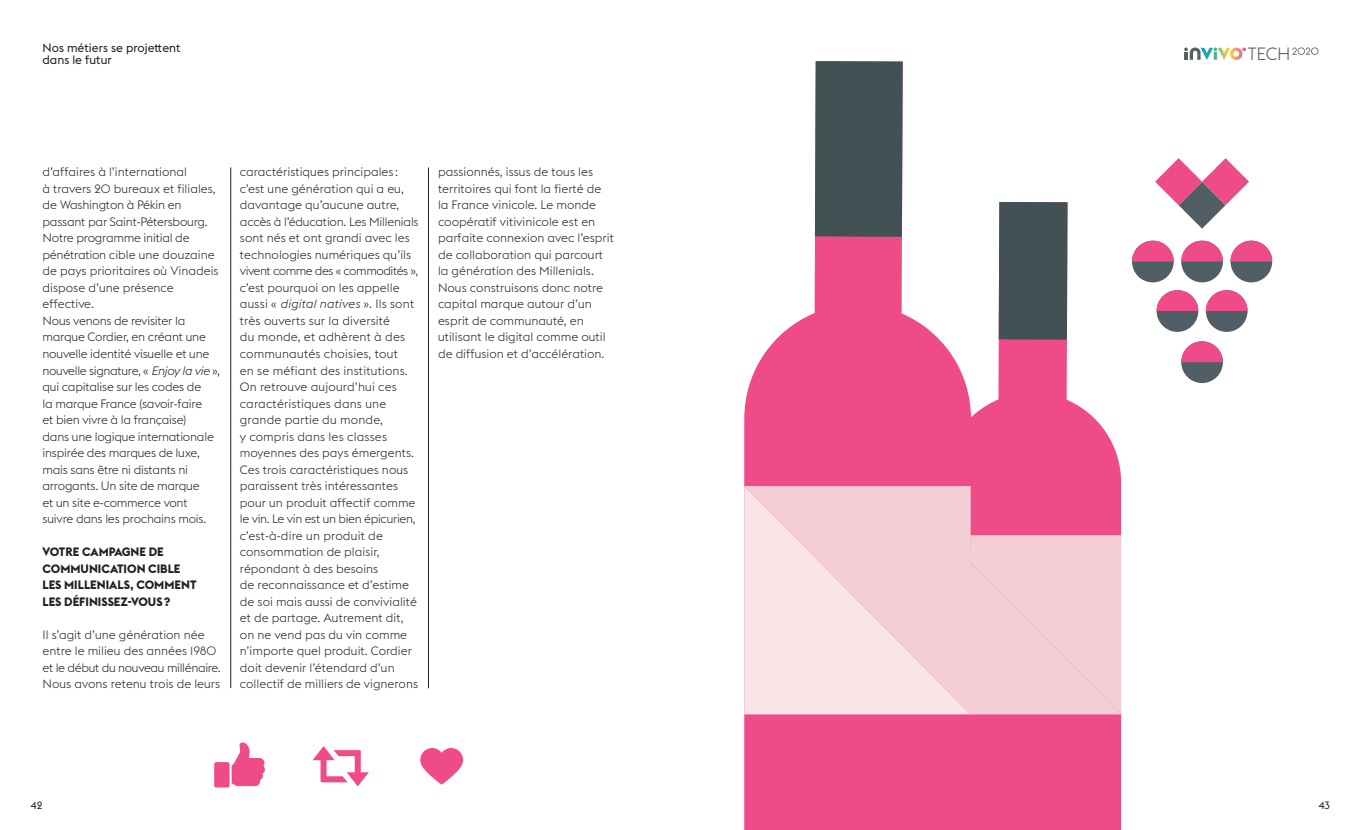
<style>
.page{position:relative;width:1361px;height:830px;background:#fff}
.page>*{position:absolute;margin:0;border:0;box-sizing:border-box;transform-origin:0 0}
.t1{font:300 17.55px "Euclid Flex";color:#586063}
.t2{font:300 12px/16.5px "Euclid Flex";color:#231f20}
.t3{font:300 12px/16.5px "Euclid Flex";letter-spacing:-.02em;color:#231f20}
.t4{font:700 12px/16.5px "Euclid Flex";color:#231f20}
.t5{font:12px/12px "Euclid Flex";color:#231f20}
.t6{font:10.5px "Euclid Flex";color:#231f20}
.s1{font-style:italic}
</style>
<div class="page">
<svg style="left:1184px;top:47px;width:62px;height:13px"></svg>
<svg style="left:1292px;top:47px;width:26px;height:8px"></svg>
<svg style="left:971px;top:202px;width:150px;height:627px;fill:#ef4b89"></svg>
<div style="left:971px;top:535px;width:150px;height:179px;background:#f3cfd5"></div>
<div style="left:998px;top:202px;width:69px;height:137px;background:#425153"></div>
<svg style="left:744px;top:61px;width:227px;height:768px;fill:#ef4b89"></svg>
<svg style="left:744px;top:486px;width:226px;height:228px;background:#f5d9de"></svg>
<div style="left:815px;top:61px;width:87px;height:176px;background:#425153"></div>
<svg style="left:1155px;top:158px;width:94px;height:70px"></svg>
<div style="left:1181px;top:341px;width:42px;height:42px;background:#525e65;border-radius:50%"></div>
<svg style="left:1181px;top:341px;width:42px;height:21px"></svg>
<div style="left:1230px;top:240px;width:42px;height:42px;background:#525e65;border-radius:50%"></div>
<svg style="left:1230px;top:240px;width:42px;height:21px"></svg>
<div style="left:1132px;top:240px;width:41px;height:42px;background:#525e65;border-radius:50%"></div>
<svg style="left:1132px;top:240px;width:41px;height:21px"></svg>
<div style="left:1181px;top:240px;width:42px;height:42px;background:#525e65;border-radius:50%"></div>
<svg style="left:1181px;top:240px;width:42px;height:21px"></svg>
<div style="left:1206px;top:290px;width:41px;height:42px;background:#525e65;border-radius:50%"></div>
<svg style="left:1206px;top:290px;width:41px;height:21px"></svg>
<div style="left:1156px;top:290px;width:42px;height:42px;background:#525e65;border-radius:50%"></div>
<svg style="left:1156px;top:290px;width:42px;height:21px"></svg>
<svg style="left:214px;top:742px;width:51px;height:45px"></svg>
<svg style="left:312px;top:746px;width:57px;height:40px"></svg>
<svg style="left:420px;top:748px;width:43px;height:36px"></svg>
<hr style="left:230px;top:167px;width:1px;height:520px;background:#231f20">
<hr style="left:428px;top:167px;width:1px;height:521px;background:#231f20">
<p class="t5" style="left:43px;top:42px;width:140px">Nos métiers se projettent dans le futur</p>
<p class="t3" style="left:43px;top:164px;width:179px">d’affaires à l’international<br>à travers 20 bureaux et filiales, de Washington à Pékin en passant par Saint-Pétersbourg.<br>Notre programme initial de pénétration cible une douzaine de pays prioritaires où Vinadeis dispose d’une présence effective.<br>Nous venons de revisiter la marque Cordier, en créant une nouvelle identité visuelle et une nouvelle signature, « <span class="s1">Enjoy la vie</span> », qui capitalise sur les codes de<br>la marque France (savoir-faire<br>et bien vivre à la française)<br>dans une logique internationale inspirée des marques de luxe, mais sans être ni distants ni arrogants. Un site de marque<br>et un site e-commerce vont suivre dans les prochains mois.</p>
<p class="t4" style="left:43px;top:543px;width:155px">VOTRE CAMPAGNE DE<br>COMMUNICATION CIBLE<br>LES MILLENIALS, COMMENT<br>LES DÉFINISSEZ-VOUS?</p>
<p class="t2" style="left:43px;top:626px;width:180px">Il s’agit d’une génération née entre le milieu des années 1980 et le début du nouveau millénaire.<br>Nous avons retenu trois de leurs</p>
<p class="t2" style="left:240px;top:164px;width:180px">caractéristiques principales : c’est une génération qui a eu, davantage qu’aucune autre, accès à l’éducation. Les Millenials sont nés et ont grandi avec les technologies numériques qu’ils vivent comme des « commodités », c’est pourquoi on les appelle aussi « <span class="s1">digital natives</span> ». Ils sont très ouverts sur la diversité<br>du monde, et adhèrent à des communautés choisies, tout<br>en se méfiant des institutions.<br>On retrouve aujourd’hui ces caractéristiques dans une grande partie du monde,<br>y compris dans les classes moyennes des pays émergents.<br>Ces trois caractéristiques nous paraissent très intéressantes pour un produit affectif comme le vin. Le vin est un bien épicurien, c’est-à-dire un produit de consommation de plaisir, répondant à des besoins<br>de reconnaissance et d’estime de soi mais aussi de convivialité et de partage. Autrement dit, on ne vend pas du vin comme n’importe quel produit. Cordier doit devenir l’étendard d’un collectif de milliers de vignerons</p>
<p class="t2" style="left:438px;top:164px;width:178px">passionnés, issus de tous les territoires qui font la fierté de la France vinicole. Le monde coopératif vitivinicole est en parfaite connexion avec l’esprit de collaboration qui parcourt la génération des Millenials.<br>Nous construisons donc notre capital marque autour d’un esprit de communauté, en utilisant le digital comme outil de diffusion et d’accélération.</p>
<h1 class="t1" style="left:1248px;top:44px;width:44px">TECH</h1>
<p class="t6" style="left:31px;top:798px;width:13px">42</p>
<p class="t6" style="left:1318px;top:798px;width:13px">43</p>
</div>
